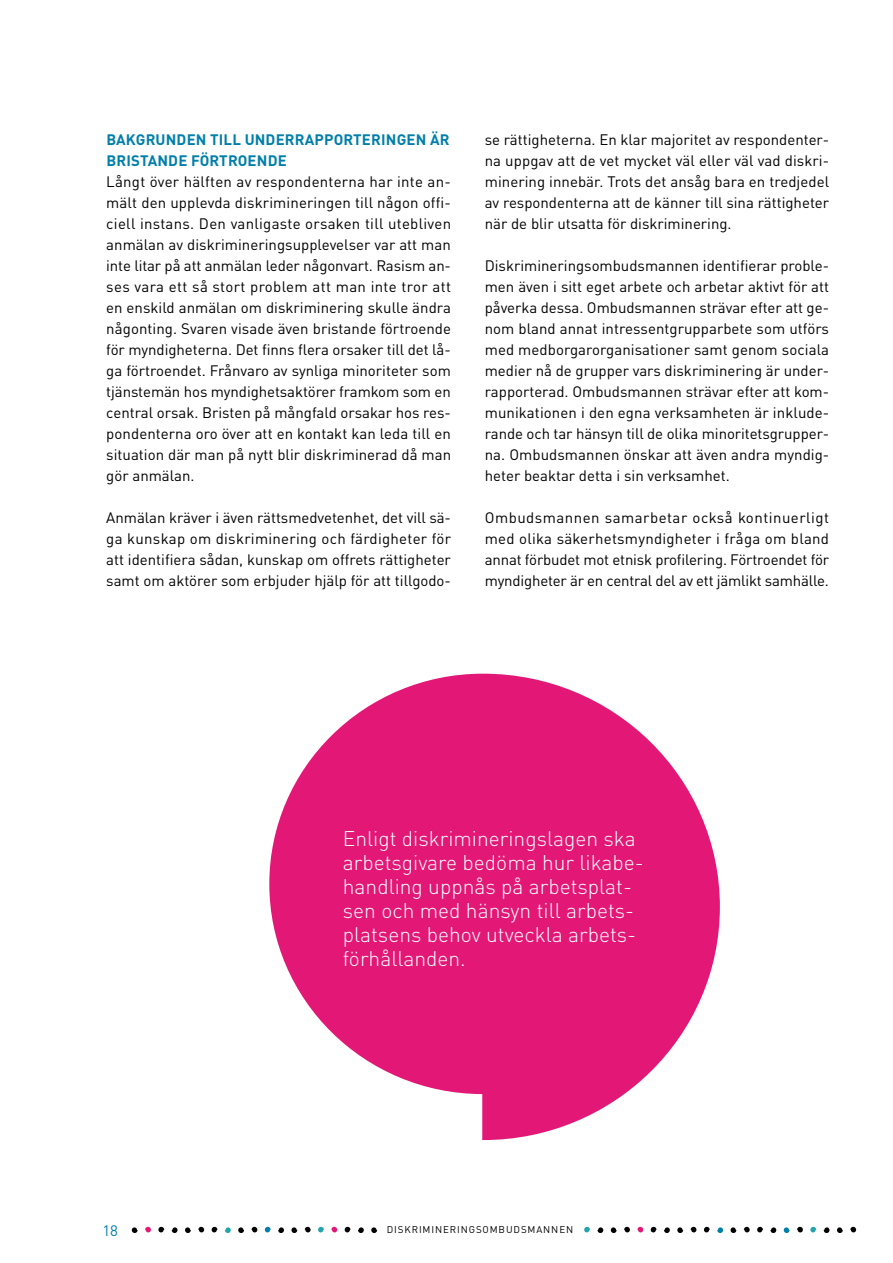
<style>
.page{position:relative;width:893px;height:1263px;background:#fff}
.page>*{position:absolute;margin:0;border:0;box-sizing:border-box;transform-origin:0 0}
.Nosto{font:300 21px/24px "DINOT";color:#fff}
.leipis{font:15px/21px "DINOT";color:#000;text-align:justify}
._03_väliotsikko{font:700 15px/21px "DINOT";letter-spacing:.01em;color:#017faa}
.t1{font:15px "DINOT";color:#017faa}
.t2{font:9.75px "DINOT";letter-spacing:.09em;color:#000}
</style>
<div class="page">
<svg style="left:185px;top:1227px;width:6px;height:6px"></svg>
<svg style="left:238px;top:1227px;width:6px;height:6px"></svg>
<svg style="left:132px;top:1227px;width:6px;height:6px"></svg>
<svg style="left:225px;top:1227px;width:6px;height:6px"></svg>
<svg style="left:278px;top:1227px;width:6px;height:6px"></svg>
<svg style="left:172px;top:1227px;width:6px;height:6px"></svg>
<svg style="left:198px;top:1227px;width:6px;height:5px"></svg>
<svg style="left:252px;top:1227px;width:5px;height:5px"></svg>
<svg style="left:145px;top:1227px;width:6px;height:5px"></svg>
<svg style="left:212px;top:1227px;width:5px;height:5px"></svg>
<svg style="left:265px;top:1227px;width:6px;height:5px"></svg>
<svg style="left:158px;top:1227px;width:6px;height:5px"></svg>
<svg style="left:291px;top:1227px;width:6px;height:6px"></svg>
<svg style="left:305px;top:1227px;width:6px;height:5px"></svg>
<svg style="left:318px;top:1227px;width:6px;height:5px"></svg>
<svg style="left:677px;top:1227px;width:6px;height:6px"></svg>
<svg style="left:664px;top:1227px;width:6px;height:6px"></svg>
<svg style="left:717px;top:1227px;width:6px;height:6px"></svg>
<svg style="left:637px;top:1227px;width:6px;height:5px"></svg>
<svg style="left:691px;top:1227px;width:5px;height:5px"></svg>
<svg style="left:651px;top:1227px;width:5px;height:5px"></svg>
<svg style="left:704px;top:1227px;width:6px;height:5px"></svg>
<svg style="left:837px;top:1227px;width:6px;height:6px"></svg>
<svg style="left:730px;top:1227px;width:6px;height:6px"></svg>
<svg style="left:784px;top:1227px;width:6px;height:6px"></svg>
<svg style="left:770px;top:1227px;width:6px;height:6px"></svg>
<svg style="left:824px;top:1227px;width:5px;height:6px"></svg>
<svg style="left:850px;top:1227px;width:6px;height:5px"></svg>
<svg style="left:744px;top:1227px;width:6px;height:5px"></svg>
<svg style="left:797px;top:1227px;width:6px;height:5px"></svg>
<svg style="left:757px;top:1227px;width:6px;height:5px"></svg>
<svg style="left:810px;top:1227px;width:6px;height:5px"></svg>
<svg style="left:371px;top:1227px;width:6px;height:6px"></svg>
<svg style="left:358px;top:1227px;width:6px;height:6px"></svg>
<svg style="left:331px;top:1227px;width:6px;height:5px"></svg>
<svg style="left:345px;top:1227px;width:5px;height:5px"></svg>
<svg style="left:611px;top:1227px;width:6px;height:6px"></svg>
<svg style="left:597px;top:1227px;width:6px;height:6px"></svg>
<svg style="left:624px;top:1227px;width:6px;height:5px"></svg>
<svg style="left:584px;top:1227px;width:6px;height:5px"></svg>
<svg style="left:269px;top:674px;width:451px;height:466px;fill:#e21776"></svg>
<h2 class="_03_väliotsikko" style="left:106px;top:128px;width:345px">BAKGRUNDEN TILL UNDERRAPPORTERINGEN ÄR<br>BRISTANDE FÖRTROENDE</h2>
<p class="leipis" style="left:106px;top:170px;width:346px">Långt över hälften av respondenterna har inte an&shy;mält den upplevda diskrimineringen till någon offi&shy;ciell instans. Den vanligaste orsaken till utebliven anmälan av diskrimineringsupplevelser var att man inte litar på att anmälan leder någonvart. Rasism an&shy;ses vara ett så stort problem att man inte tror att en enskild anmälan om diskriminering skulle ändra någonting. Svaren visade även bristande förtroende för myndigheterna. Det finns flera orsaker till det lå&shy;ga förtroendet. Frånvaro av synliga minoriteter som tjänstemän hos myndighetsaktörer framkom som en central orsak. Bristen på mångfald orsakar hos res&shy;pondenterna oro över att en kontakt kan leda till en situation där man på nytt blir diskriminerad då man gör anmälan.</p>
<p class="leipis" style="left:106px;top:506px;width:346px">Anmälan kräver i även rättsmedvetenhet, det vill sä&shy;ga kunskap om diskriminering och färdigheter för att identifiera sådan, kunskap om offrets rättigheter samt om aktörer som erbjuder hjälp för att tillgodo-</p>
<p class="leipis" style="left:485px;top:128px;width:346px">se rättigheterna. En klar majoritet av respondenter&shy;na uppgav att de vet mycket väl eller väl vad diskri&shy;minering innebär. Trots det ansåg bara en tredjedel av respondenterna att de känner till sina rättigheter när de blir utsatta för diskriminering.</p>
<p class="leipis" style="left:485px;top:254px;width:346px">Diskrimineringsombudsmannen identifierar proble&shy;men även i sitt eget arbete och arbetar aktivt för att påverka dessa. Ombudsmannen strävar efter att ge&shy;nom bland annat intressentgrupparbete som utförs med medborgarorganisationer samt genom sociala medier nå de grupper vars diskriminering är under&shy;rapporterad. Ombudsmannen strävar efter att kom&shy;munikationen i den egna verksamheten är inklude&shy;rande och tar hänsyn till de olika minoritetsgrupper&shy;na. Ombudsmannen önskar att även andra myndig&shy;heter beaktar detta i sin verksamhet.</p>
<p class="leipis" style="left:485px;top:506px;width:346px">Ombudsmannen samarbetar också kontinuerligt med olika säkerhetsmyndigheter i fråga om bland annat förbudet mot etnisk profilering. Förtroendet för myndigheter är en central del av ett jämlikt samhälle.</p>
<p class="Nosto" style="left:343px;top:826px;width:302px">Enligt diskrimineringslagen ska arbetsgivare bedöma hur likabe&shy;handling uppnås på arbetsplat&shy;sen och med hänsyn till arbets&shy;platsens behov utveckla arbets&shy;förhållanden.</p>
<p class="t1" style="left:102px;top:1221px;width:17px">18</p>
<p class="t2" style="left:387px;top:1223px;width:188px">DISKRIMINERINGSOMBUDSMANNEN</p>
</div>
